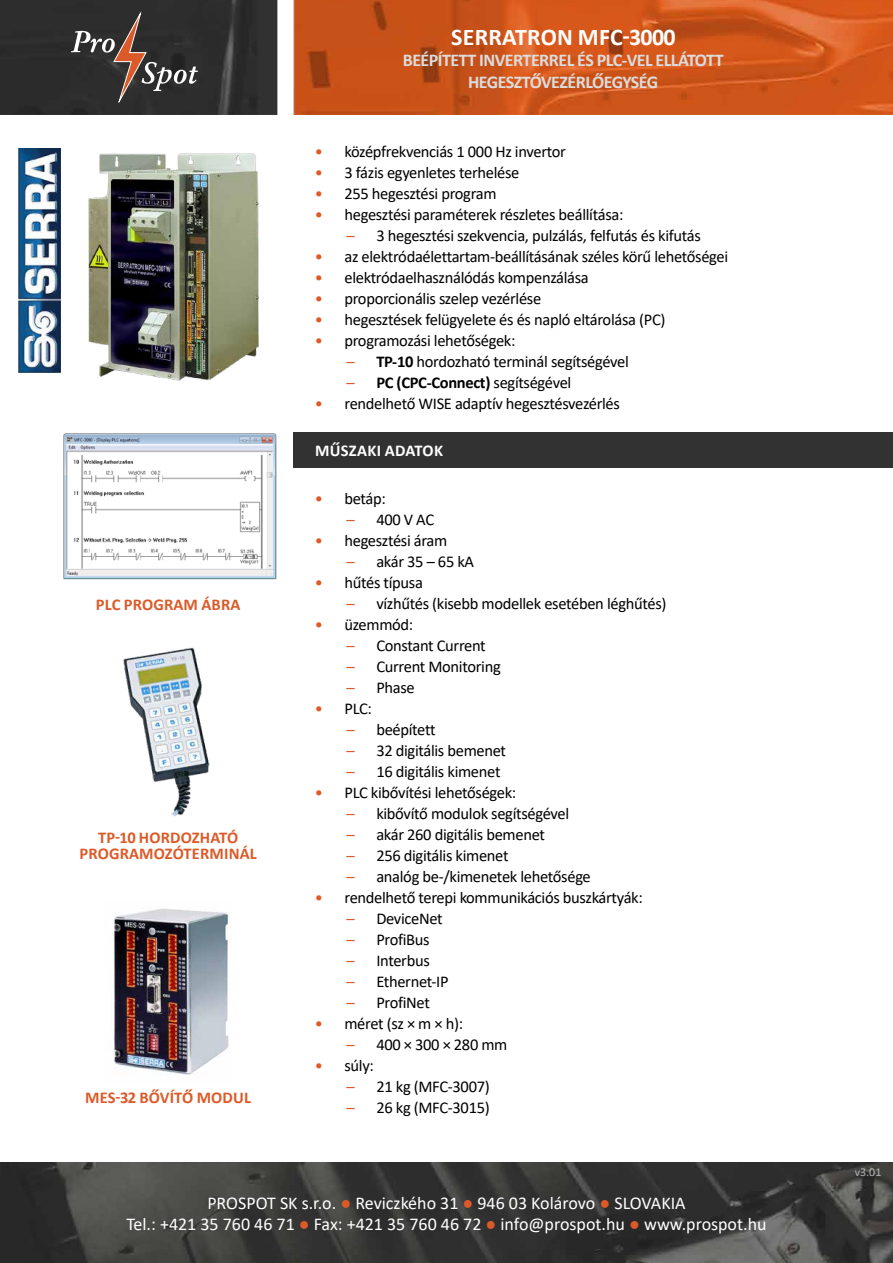
<style>
.page{position:relative;width:893px;height:1263px;background:#fff}
.page>*{position:absolute;margin:0;border:0;box-sizing:border-box;transform-origin:0 0}
.t1{font:700 24px "Calibri";letter-spacing:.01em;color:#fff}
.t2{font:18px/21.6px "Calibri";color:#fff;text-align:center}
.t3{font:700 18px/21.6px "Calibri";letter-spacing:-.03em;color:#dcdcdc;text-align:center}
.t4{font:16.5px "Calibri";letter-spacing:-.02em;color:#000}
.t5{font:700 16.5px/16.5px "Calibri";letter-spacing:.01em;color:#dc5a28;text-align:center}
.t6{font:700 16.5px "Calibri";letter-spacing:-.02em;color:#000}
.t7{font:700 16.5px "Calibri";letter-spacing:.02em;color:#fff}
.t8{font:12px "Calibri";color:#dcdcdc}
.s1{color:#dc5a28}
.s2{font-weight:700}
.s3{font-weight:400;color:#dc5a28}
.s4{font-weight:400}
</style>
<div class="page">
<img style="left:0;top:0;width:893px;height:115px">
<img style="left:0;top:1163px;width:893px;height:100px">
<svg style="left:71px;top:13px;width:127px;height:89px;background:#46403d"></svg>
<img style="left:18px;top:149px;width:42px;height:223px">
<img style="left:88px;top:153px;width:171px;height:228px">
<img style="left:63px;top:433px;width:214px;height:147px">
<img style="left:123px;top:647px;width:87px;height:170px">
<img style="left:114px;top:909px;width:115px;height:166px">
<div style="left:293px;top:432px;width:600px;height:36px;background:#323232"></div>
<p class="t5" style="left:96px;top:596px;width:146px">PLC PROGRAM ÁBRA</p>
<p class="t5" style="left:80px;top:829px;width:179px">TP‐10 HORDOZHATÓ<br>PROGRAMOZÓTERMINÁL</p>
<p class="t5" style="left:85px;top:1089px;width:167px">MES‐32 BŐVÍTŐ MODUL</p>
<h1 class="t1" style="left:451px;top:20px;width:226px">SERRATRON MFC‐3000</h1>
<p class="t3" style="left:403px;top:49px;width:322px">BEÉPÍTETT INVERTERREL ÉS PLC‐VEL ELLÁTOTT<br>HEGESZTŐVEZÉRLŐEGYSÉG</p>
<p class="t4" style="left:315px;top:140px;width:253px"><span class="s1">•</span> középfrekvenciás 1 000 Hz invertor</p>
<p class="t4" style="left:315px;top:161px;width:206px"><span class="s1">•</span> 3 fázis egyenletes terhelése</p>
<p class="t4" style="left:315px;top:182px;width:183px"><span class="s1">•</span> 255 hegesztési program</p>
<p class="t4" style="left:315px;top:203px;width:310px"><span class="s1">•</span> hegesztési paraméterek részletes beállítása:</p>
<p class="t4" style="left:347px;top:224px;width:356px"><span class="s1">–</span> 3 hegesztési szekvencia, pulzálás, felfutás és kifutás</p>
<p class="t4" style="left:315px;top:245px;width:415px"><span class="s1">•</span> az elektródaélettartam‐beállításának széles körű lehetőségei</p>
<p class="t4" style="left:315px;top:266px;width:276px"><span class="s1">•</span> elektródaelhasználódás kompenzálása</p>
<p class="t4" style="left:315px;top:287px;width:228px"><span class="s1">•</span> proporcionális szelep vezérlése</p>
<p class="t4" style="left:315px;top:308px;width:352px"><span class="s1">•</span> hegesztések felügyelete és és napló eltárolása (PC)</p>
<p class="t4" style="left:315px;top:329px;width:202px"><span class="s1">•</span> programozási lehetőségek:</p>
<p class="t4" style="left:347px;top:350px;width:284px"><span class="s1">–</span> <span class="s2">TP‐10</span> hordozható terminál segítségével</p>
<p class="t6" style="left:347px;top:371px;width:226px"><span class="s3">–</span> PC (CPC‐Connect) <span class="s4">segítségével</span></p>
<p class="t4" style="left:315px;top:392px;width:307px"><span class="s1">•</span> rendelhető WISE adaptív hegesztésvezérlés</p>
<p class="t7" style="left:315px;top:438px;width:129px">MŰSZAKI ADATOK</p>
<p class="t4" style="left:315px;top:487px;width:73px"><span class="s1">•</span> betáp:</p>
<p class="t4" style="left:347px;top:508px;width:89px"><span class="s1">–</span> 400 V AC</p>
<p class="t4" style="left:315px;top:529px;width:134px"><span class="s1">•</span> hegesztési áram</p>
<p class="t4" style="left:347px;top:550px;width:129px"><span class="s1">–</span> akár 35 – 65 kA</p>
<p class="t4" style="left:315px;top:571px;width:110px"><span class="s1">•</span> hűtés típusa</p>
<p class="t4" style="left:347px;top:592px;width:321px"><span class="s1">–</span> vízhűtés (kisebb modellek esetében léghűtés)</p>
<p class="t4" style="left:315px;top:613px;width:100px"><span class="s1">•</span> üzemmód:</p>
<p class="t4" style="left:347px;top:634px;width:141px"><span class="s1">–</span> Constant Current</p>
<p class="t4" style="left:347px;top:655px;width:156px"><span class="s1">–</span> Current Monitoring</p>
<p class="t4" style="left:347px;top:676px;width:70px"><span class="s1">–</span> Phase</p>
<p class="t4" style="left:315px;top:697px;width:59px"><span class="s1">•</span> PLC:</p>
<p class="t4" style="left:347px;top:718px;width:90px"><span class="s1">–</span> beépített</p>
<p class="t4" style="left:347px;top:739px;width:161px"><span class="s1">–</span> 32 digitális bemenet</p>
<p class="t4" style="left:347px;top:760px;width:155px"><span class="s1">–</span> 16 digitális kimenet</p>
<p class="t4" style="left:315px;top:781px;width:203px"><span class="s1">•</span> PLC kibővítési lehetőségek:</p>
<p class="t4" style="left:347px;top:802px;width:224px"><span class="s1">–</span> kibővítő modulok segítségével</p>
<p class="t4" style="left:347px;top:823px;width:200px"><span class="s1">–</span> akár 260 digitális bemenet</p>
<p class="t4" style="left:347px;top:844px;width:163px"><span class="s1">–</span> 256 digitális kimenet</p>
<p class="t4" style="left:347px;top:865px;width:246px"><span class="s1">–</span> analóg be‐/kimenetek lehetősége</p>
<p class="t4" style="left:315px;top:886px;width:330px"><span class="s1">•</span> rendelhető terepi kommunikációs buszkártyák:</p>
<p class="t4" style="left:347px;top:907px;width:98px"><span class="s1">–</span> DeviceNet</p>
<p class="t4" style="left:347px;top:928px;width:85px"><span class="s1">–</span> ProfiBus</p>
<p class="t4" style="left:347px;top:949px;width:85px"><span class="s1">–</span> Interbus</p>
<p class="t4" style="left:347px;top:970px;width:104px"><span class="s1">–</span> Ethernet‐IP</p>
<p class="t4" style="left:347px;top:991px;width:85px"><span class="s1">–</span> ProfiNet</p>
<p class="t4" style="left:315px;top:1012px;width:150px"><span class="s1">•</span> méret (sz × m × h):</p>
<p class="t4" style="left:347px;top:1033px;width:162px"><span class="s1">–</span> 400 × 300 × 280 mm</p>
<p class="t4" style="left:315px;top:1054px;width:61px"><span class="s1">•</span> súly:</p>
<p class="t4" style="left:347px;top:1075px;width:145px"><span class="s1">–</span> 21 kg (MFC-3007)</p>
<p class="t4" style="left:347px;top:1096px;width:145px"><span class="s1">–</span> 26 kg (MFC-3015)</p>
<p class="t2" style="left:126px;top:1191px;width:642px">PROSPOT SK s.r.o. <span class="s1">●</span> Reviczkého 31 <span class="s1">●</span> 946 03 Kolárovo <span class="s1">●</span> SLOVAKIA<br>Tel.: +421 35 760 46 71 <span class="s1">●</span> Fax: +421 35 760 46 72 <span class="s1">●</span> info@prospot.hu <span class="s1">●</span> www.prospot.hu</p>
<p class="t8" style="left:855px;top:1164px;width:28px">v3.01</p>
</div>
